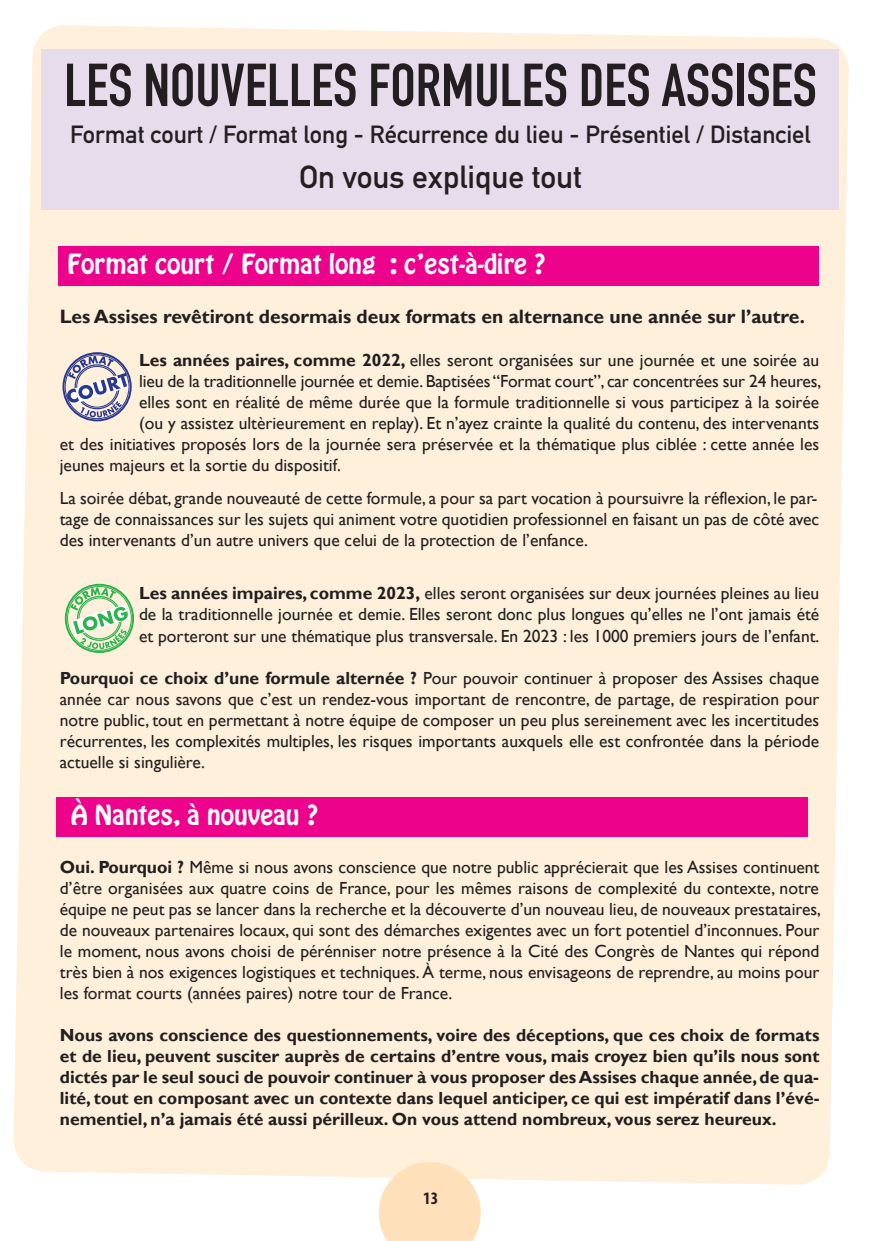
<style>
.page{position:relative;width:869px;height:1241px;background:#fff}
.page>*{position:absolute;margin:0;border:0;box-sizing:border-box;transform-origin:0 0}
.t1{font:700 59.5px "DIN Condensed";color:#231f20}
.t2{font:700 31.5px "DIN Alternate";color:#231f20}
.t3{font:700 24.5px "DIN Alternate";color:#231f20}
.t4{font:24.5px "Hobo Std";color:#fff}
.t5{font:700 19.25px "Gill Sans";color:#231f20}
.t6{font:17.5px/21px "Gill Sans";color:#231f20;text-align:justify}
.t7{font:700 17.5px/21px "Gill Sans";color:#231f20;text-align:justify}
.t8{font:700 condensed 17.5px "Myriad Pro";color:#231f20}
.s1{font-weight:700}
</style>
<div class="page">
<div style="left:14px;top:25px;width:834px;height:1159px;background:#fef0db"></div>
<div style="left:42px;top:50px;width:796px;height:160px;background:#e6dcec"></div>
<div style="left:58px;top:246px;width:761px;height:39px;background:#ed028c"></div>
<div style="left:56px;top:796px;width:751px;height:40px;background:#ed028c"></div>
<div style="left:62px;top:352px;width:70px;height:69px;border:2px solid #283890;border-radius:50%"></div>
<div style="left:65px;top:354px;width:64px;height:65px;border:1px solid #283890;border-radius:50%"></div>
<svg style="left:67px;top:356px;width:61px;height:61px;background:#b2b0c4"></svg>
<div style="left:65px;top:583px;width:69px;height:70px;border:2px solid #2bb34d;border-radius:50%"></div>
<svg style="left:70px;top:587px;width:60px;height:62px;background:#b4dcad"></svg>
<svg style="left:378px;top:1161px;width:102px;height:79px;background:#fee4c1"></svg>
<h1 class="t1" style="left:64px;top:64px;width:753px">LES NOUVELLES FORMULES DES ASSISES</h1>
<h3 class="t3" style="left:70px;top:120px;width:741px">Format court / Format long - Récurrence du lieu - présentiel / distanciel</h3>
<h2 class="t2" style="left:299px;top:159px;width:284px">on vous explique tout</h2>
<h3 class="t4" style="left:68px;top:253px;width:479px">Format court / Format long : c’est-à-dire ?</h3>
<p class="t5" style="left:60px;top:305px;width:746px">Les assises revêtiront desormais deux formats en alternance une année sur l’autre.</p>
<p class="t6" style="left:139px;top:349px;width:681px"><span class="s1">Les années paires, comme 2022,</span> elles seront organisées sur une journée et une soirée au</p>
<p class="t6" style="left:139px;top:370px;width:683px">lieu de la traditionnelle journée et demie. Baptisées “Format court”, car concentrées sur 24 heures,</p>
<p class="t6" style="left:139px;top:391px;width:681px">elles sont en réalité de même durée que la formule traditionnelle si vous participez à la soirée</p>
<p class="t6" style="left:139px;top:412px;width:681px">(ou y assistez ultèrieurement en replay). Et n’ayez crainte la qualité du contenu, des intervenants</p>
<p class="t6" style="left:60px;top:433px;width:760px">et des initiatives proposés lors de la journée sera préservée et la thématique plus ciblée : cette année les</p>
<p class="t6" style="left:60px;top:454px;width:282px">jeunes majeurs et la sortie du dispositif.</p>
<p class="t6" style="left:60px;top:488px;width:760px">La soirée débat, grande nouveauté de cette formule, a pour sa part vocation à poursuivre la réflexion, le par&shy;tage de connaissances sur les sujets qui animent votre quotidien professionnel en faisant un pas de côté avec des intervenants d’un autre univers que celui de la protection de l’enfance.</p>
<p class="t6" style="left:139px;top:582px;width:681px;line-height:21.5px"><span class="s1">Les années impaires, comme 2023,</span> elles seront organisées sur deux journées pleines au lieu de la traditionnelle journée et demie. Elles seront donc plus longues qu’elles ne l’ont jamais été et porteront sur une thématique plus transversale. En 2023 : les 1000 premiers jours de l’enfant.</p>
<p class="t6" style="left:60px;top:667px;width:760px"><span class="s1">Pourquoi ce choix d’une formule alternée ?</span> Pour pouvoir continuer à proposer des Assises chaque année car nous savons que c’est un rendez-vous important de rencontre, de partage, de respiration pour notre public, tout en permettant à notre équipe de composer un peu plus sereinement avec les incertitudes récurrentes, les complexités multiples, les risques importants auxquels elle est confrontée dans la période actuelle si singulière.</p>
<h3 class="t4" style="left:71px;top:804px;width:249px">À Nantes, à nouveau ?</h3>
<p class="t6" style="left:60px;top:856px;width:762px"><span class="s1">oui. Pourquoi ?</span> Même si nous avons conscience que notre public apprécierait que les Assises continuent d’être organisées aux quatre coins de France, pour les mêmes raisons de complexité du contexte, notre équipe ne peut pas se lancer dans la recherche et la découverte d’un nouveau lieu, de nouveaux prestataires, de nouveaux partenaires locaux, qui sont des démarches exigentes avec un fort potentiel d’inconnues. Pour le moment, nous avons choisi de pérénniser notre présence à la Cité des Congrès de Nantes qui répond très bien à nos exigences logistiques et techniques. À terme, nous envisageons de reprendre, au moins pour les format courts (années paires) notre tour de France.</p>
<p class="t7" style="left:60px;top:1024px;width:760px">nous avons conscience des questionnements, voire des déceptions, que ces choix de formats et de lieu, peuvent susciter auprès de certains d’entre vous, mais croyez bien qu’ils nous sont dictés par le seul souci de pouvoir continuer à vous proposer des assises chaque année, de qua&shy;lité, tout en composant avec un contexte dans lequel anticiper, ce qui est impératif dans l’évé&shy;nementiel, n’a jamais été aussi périlleux. on vous attend nombreux, vous serez heureux.</p>
<p class="t8" style="left:423px;top:1191px;width:16px">13</p>
<p class="t8" style="left:426px;top:1193px;width:16px">13</p>
</div>
